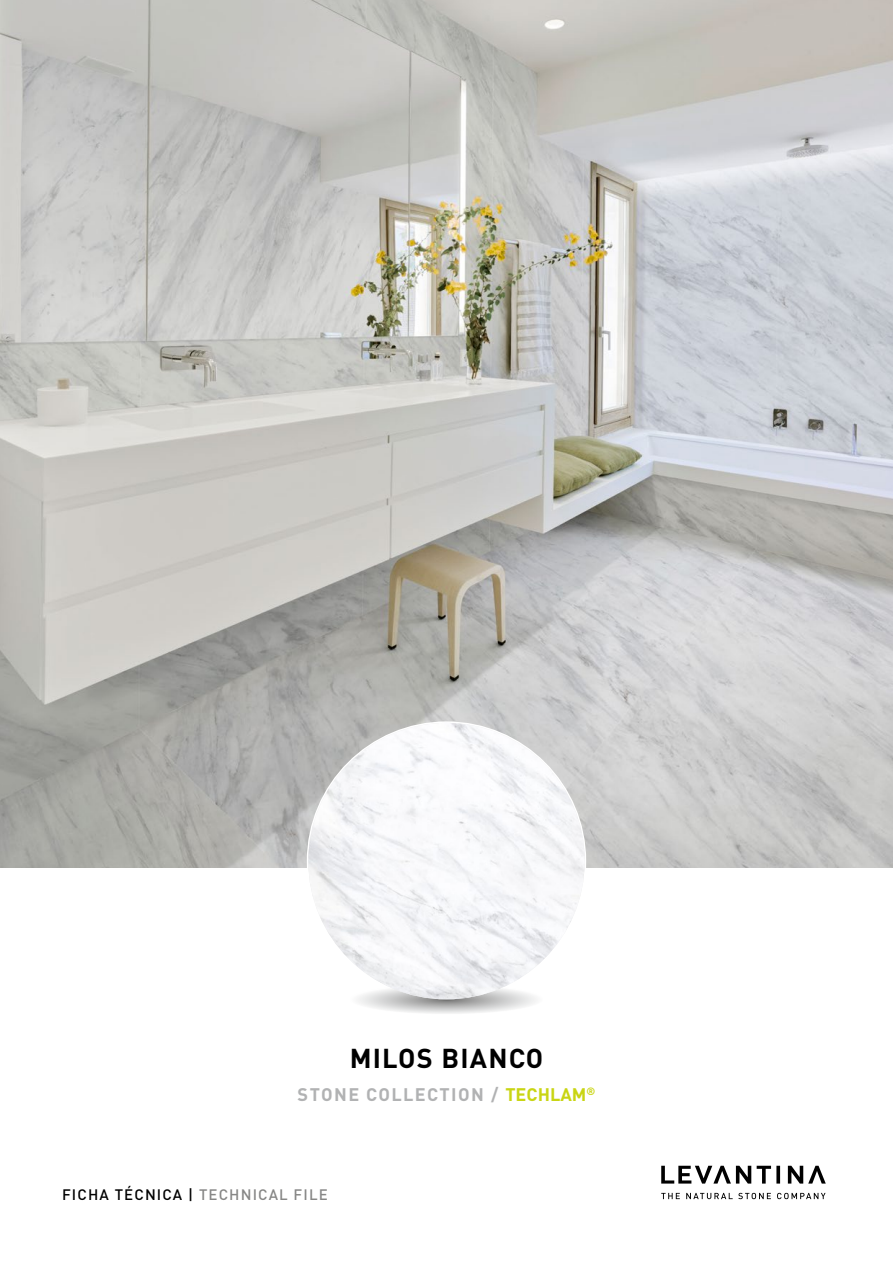
<style>
.page{position:relative;width:893px;height:1263px;background:#fff}
.page>*{position:absolute;margin:0;border:0;box-sizing:border-box;transform-origin:0 0}
.t1{font:700 27px "DIN";letter-spacing:.045em;color:#000}
.t2{font:700 18px "DIN";letter-spacing:.08em;color:#b1b2b3}
.t3{font:500 15px "DIN";letter-spacing:.075em;color:#000}
.s1{color:#c9d513}
.s2{color:#878786}
</style>
<div class="page">
<img style="left:0;top:0;width:893px;height:867px">
<svg style="left:661px;top:1166px;width:165px;height:33px"></svg>
<svg style="left:358px;top:986px;width:178px;height:28px"></svg>
<img style="left:308px;top:723px;width:277px;height:276px;border-radius:138px">
<h1 class="t1" style="left:350px;top:1040px;width:195px">MILOS BIANCO</h1>
<p class="t2" style="left:298px;top:1082px;width:299px">STONE COLLECTION / <span class="s1">TECHLAM</span><sup>®</sup></p>
<p class="t3" style="left:62px;top:1184px;width:267px">FICHA TÉCNICA | <span class="s2">TECHNICAL FILE</span></p>
</div>
